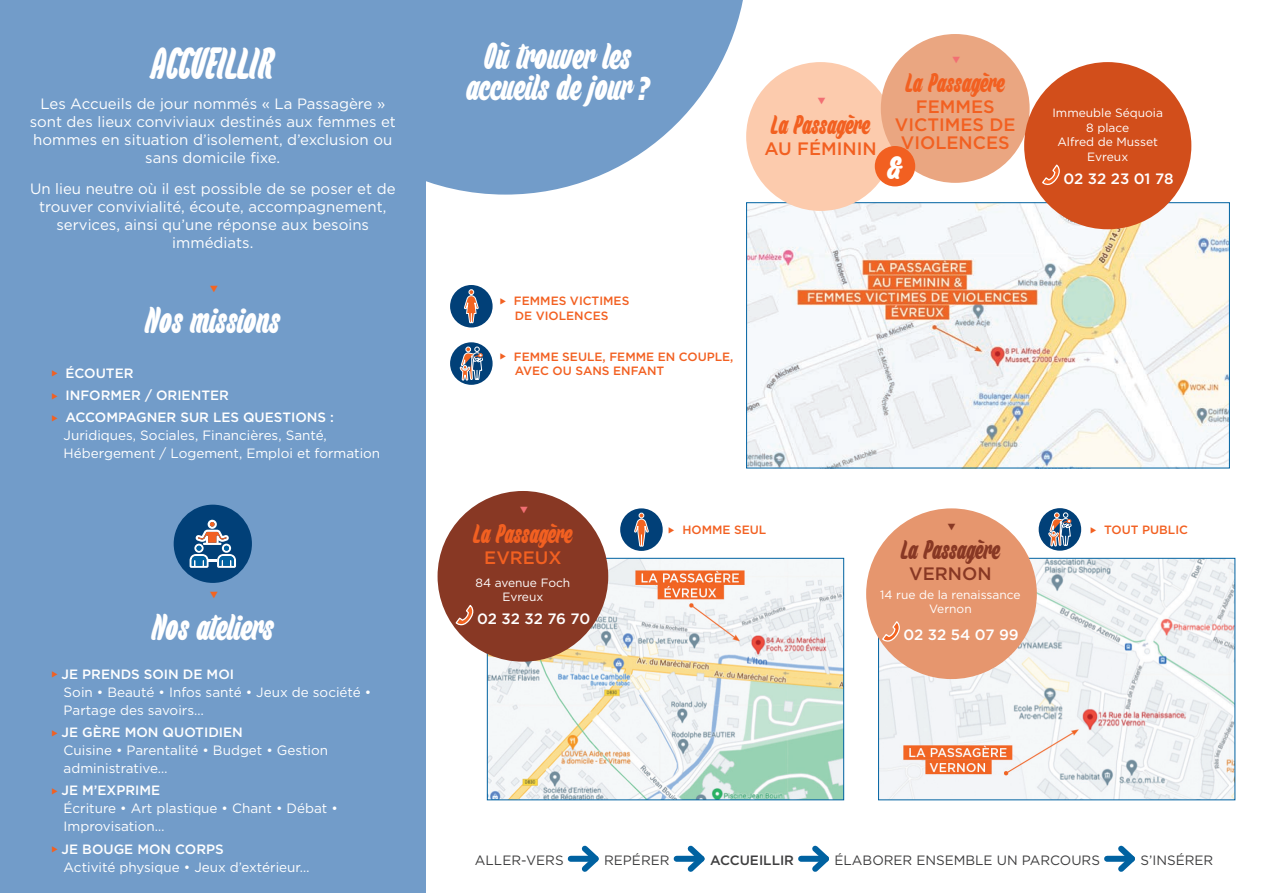
<style>
.page{position:relative;width:1263px;height:893px;background:#fff}
.page>*{position:absolute;margin:0;border:0;box-sizing:border-box;transform-origin:0 0}
.t1{font:45px "Backpack Personal Use";color:#fff}
.t2{font:37.5px/31.5px "Backpack Personal Use";color:#fff;text-align:center}
.t3{font:36px "Backpack Personal Use";color:#fff}
.t4{font:27px "Backpack Personal Use";letter-spacing:.01em;color:#f26021}
.t5{font:27px "Backpack Personal Use";letter-spacing:.01em;color:#883824}
.t6{font:500 18px/18px "Gotham";color:#f26021;text-align:center}
.t7{font:500 18px "Gotham";color:#883824}
.t8{font:15px/18px "Gotham";color:#fff;text-align:center}
.t9{font:500 15px "Gotham";letter-spacing:-.005em;color:#fff}
.t10{font:13.5px/18px "Gotham";color:#fff}
.t11{font:13.5px "Gotham";color:#3e3e3f}
.t12{font:500 13.5px "Gotham";color:#fff}
.t13{font:500 13.5px "Gotham";color:#3e3e3f}
.t14{font:500 12px/14.4px "Gotham";color:#f26021;text-align:center}
.t15{font:12px/14.4px "Gotham";color:#fff;text-align:center}
.s1{color:#f26021}
.s2{font-weight:500}
.s3{font-family:"Gotham Condensed";font-weight:900;font-style:italic;font-size:33px}
</style>
<div class="page">
<div style="left:0;top:0;width:425px;height:893px;background:#729cc9"></div>
<svg style="left:425px;top:0;width:318px;height:195px;fill:#729cc9"></svg>
<div style="left:174px;top:505px;width:78px;height:78px;background:#014078;border-radius:50%"></div>
<svg style="left:190px;top:520px;width:46px;height:48px"></svg>
<div style="left:571px;top:856px;width:25px;height:6px;background:#0062a1"></div>
<svg style="left:576px;top:845px;width:23px;height:27px"></svg>
<div style="left:677px;top:856px;width:24px;height:6px;background:#0062a1"></div>
<svg style="left:682px;top:845px;width:23px;height:27px"></svg>
<div style="left:801px;top:856px;width:25px;height:6px;background:#0062a1"></div>
<svg style="left:807px;top:845px;width:22px;height:27px"></svg>
<div style="left:1107px;top:856px;width:25px;height:6px;background:#0062a1"></div>
<svg style="left:1113px;top:845px;width:22px;height:27px"></svg>
<img style="left:489px;top:560px;width:353px;height:238px">
<div style="left:487px;top:558px;width:357px;height:242px;border:1px solid #0062a1"></div>
<div style="left:438px;top:491px;width:170px;height:171px;background:#883824;border-radius:50%"></div>
<svg style="left:455px;top:605px;width:19px;height:21px"></svg>
<img style="left:748px;top:204px;width:480px;height:262px">
<div style="left:746px;top:202px;width:484px;height:266px;border:1px solid #0062a1"></div>
<div style="left:746px;top:62px;width:149px;height:149px;background:#fccbad;border-radius:50%"></div>
<img style="left:880px;top:560px;width:353px;height:238px">
<div style="left:878px;top:558px;width:357px;height:242px;border:1px solid #0062a1"></div>
<div style="left:866px;top:508px;width:171px;height:171px;background:#e6966e;border-radius:50%"></div>
<svg style="left:881px;top:621px;width:19px;height:24px"></svg>
<div style="left:620px;top:508px;width:43px;height:43px;background:#014078;border-radius:50%"></div>
<svg style="left:634px;top:512px;width:15px;height:35px"></svg>
<div style="left:450px;top:342px;width:43px;height:43px;background:#014078;border-radius:50%"></div>
<svg style="left:460px;top:346px;width:23px;height:39px"></svg>
<div style="left:1039px;top:508px;width:42px;height:43px;background:#014078;border-radius:50%"></div>
<svg style="left:1048px;top:512px;width:24px;height:55px"></svg>
<div style="left:450px;top:285px;width:43px;height:42px;background:#014078;border-radius:50%"></div>
<svg style="left:464px;top:289px;width:15px;height:35px"></svg>
<div style="left:881px;top:34px;width:149px;height:149px;background:#eaa681;border-radius:50%"></div>
<div style="left:875px;top:146px;width:40px;height:40px;background:#f26021;border-radius:50%"></div>
<div style="left:1024px;top:62px;width:167px;height:167px;background:#d24e1b;border-radius:50%"></div>
<svg style="left:1042px;top:164px;width:18px;height:21px"></svg>
<h1 class="t1" style="left:152px;top:37px;width:123px">ACCUEILLIR</h1>
<p class="t8" style="left:30px;top:95px;width:368px">Les Accueils de jour nommés « La Passagère » sont des lieux conviviaux destinés aux femmes et hommes en situation d’isolement, d’exclusion ou sans domicile fixe.</p>
<p class="t8" style="left:30px;top:179px;width:367px">Un lieu neutre où il est possible de se poser et de trouver convivialité, écoute, accompagnement, services, ainsi qu’une réponse aux besoins immédiats.</p>
<h2 class="t2" style="left:146px;top:305px;width:136px">Nos missions</h2>
<p class="t12" style="left:51px;top:364px;width:84px"><span class="s1">◆</span> ÉCOUTER</p>
<p class="t12" style="left:51px;top:386px;width:179px"><span class="s1">◆</span> INFORMER / ORIENTER</p>
<p class="t10" style="left:64px;top:408px;width:318px;text-indent:-12px"><span class="s1">◆</span> <span class="s2">ACCOMPAGNER SUR LES QUESTIONS :<br></span>Juridiques, Sociales, Financières, Santé,<br>Hébergement / Logement, Emploi et formation</p>
<h2 class="t2" style="left:466px;top:41px;width:184px">Où trouver les accueils de jour <span class="s3">?</span></h2>
<h3 class="t4" style="left:771px;top:109px;width:100px">La Passagère</h3>
<h3 class="t6" style="left:764px;top:139px;width:114px">AU FÉMININ</h3>
<h3 class="t4" style="left:906px;top:67px;width:100px">La Passagère</h3>
<h3 class="t6" style="left:895px;top:97px;width:122px">FEMMES<br>VICTIMES DE<br>VIOLENCES</h3>
<h3 class="t3" style="left:887px;top:146px;width:16px">&amp;</h3>
<p class="t15" style="left:1052px;top:106px;width:112px">Immeuble Séquoia<br>8 place<br>Alfred de Musset<br>Evreux</p>
<p class="t9" style="left:1063px;top:168px;width:111px">02 32 23 01 78</p>
<p class="t14" style="left:500px;top:294px;width:131px">◆ FEMMES VICTIMES<br>DE VIOLENCES</p>
<p class="t14" style="left:515px;top:349px;width:220px;text-align:left;text-indent:-15px">◆ FEMME SEULE, FEMME EN COUPLE,<br>AVEC OU SANS ENFANT</p>
<h3 class="t4" style="left:473px;top:518px;width:100px">La Passagère</h3>
<h3 class="t6" style="left:484px;top:548px;width:79px">EVREUX</h3>
<p class="t15" style="left:475px;top:575px;width:96px">84 avenue Foch<br>Evreux</p>
<p class="t9" style="left:477px;top:609px;width:115px">02 32 32 76 70</p>
<p class="t14" style="left:1090px;top:523px;width:99px">◆ TOUT PUBLIC</p>
<p class="t14" style="left:668px;top:523px;width:100px">◆ HOMME SEUL</p>
<h3 class="t5" style="left:901px;top:534px;width:100px">La Passagère</h3>
<h3 class="t7" style="left:909px;top:562px;width:84px">VERNON</h3>
<p class="t15" style="left:880px;top:587px;width:142px">14 rue de la renaissance<br>Vernon</p>
<p class="t9" style="left:903px;top:625px;width:117px">02 32 54 07 99</p>
<h2 class="t2" style="left:152px;top:611px;width:123px">Nos ateliers</h2>
<p class="t10" style="left:64px;top:665px;width:309px;text-indent:-12px"><span class="s1">◆</span> <span class="s2">JE PRENDS SOIN DE MOI<br></span>Soin • Beauté • Infos santé • Jeux de société •<br>Partage des savoirs…</p>
<p class="t10" style="left:64px;top:723px;width:266px;text-indent:-12px"><span class="s1">◆</span> <span class="s2">JE GÈRE MON QUOTIDIEN<br></span>Cuisine • Parentalité • Budget • Gestion administrative…</p>
<p class="t10" style="left:64px;top:781px;width:276px;text-indent:-12px"><span class="s1">◆</span> <span class="s2">JE M’EXPRIME<br></span>Écriture • Art plastique • Chant • Débat •<br>Improvisation…</p>
<p class="t10" style="left:64px;top:840px;width:247px;text-indent:-12px"><span class="s1">◆</span> <span class="s2">JE BOUGE MON CORPS<br></span>Activité physique • Jeux d’extérieur…</p>
<p class="t11" style="left:475px;top:852px;width:90px">ALLER-VERS</p>
<p class="t11" style="left:604px;top:852px;width:67px">REPÉRER</p>
<p class="t13" style="left:710px;top:851px;width:86px">ACCUEILLIR</p>
<p class="t11" style="left:834px;top:852px;width:267px">ÉLABORER ENSEMBLE UN PARCOURS</p>
<p class="t11" style="left:1140px;top:852px;width:74px">S’INSÉRER</p>
</div>
